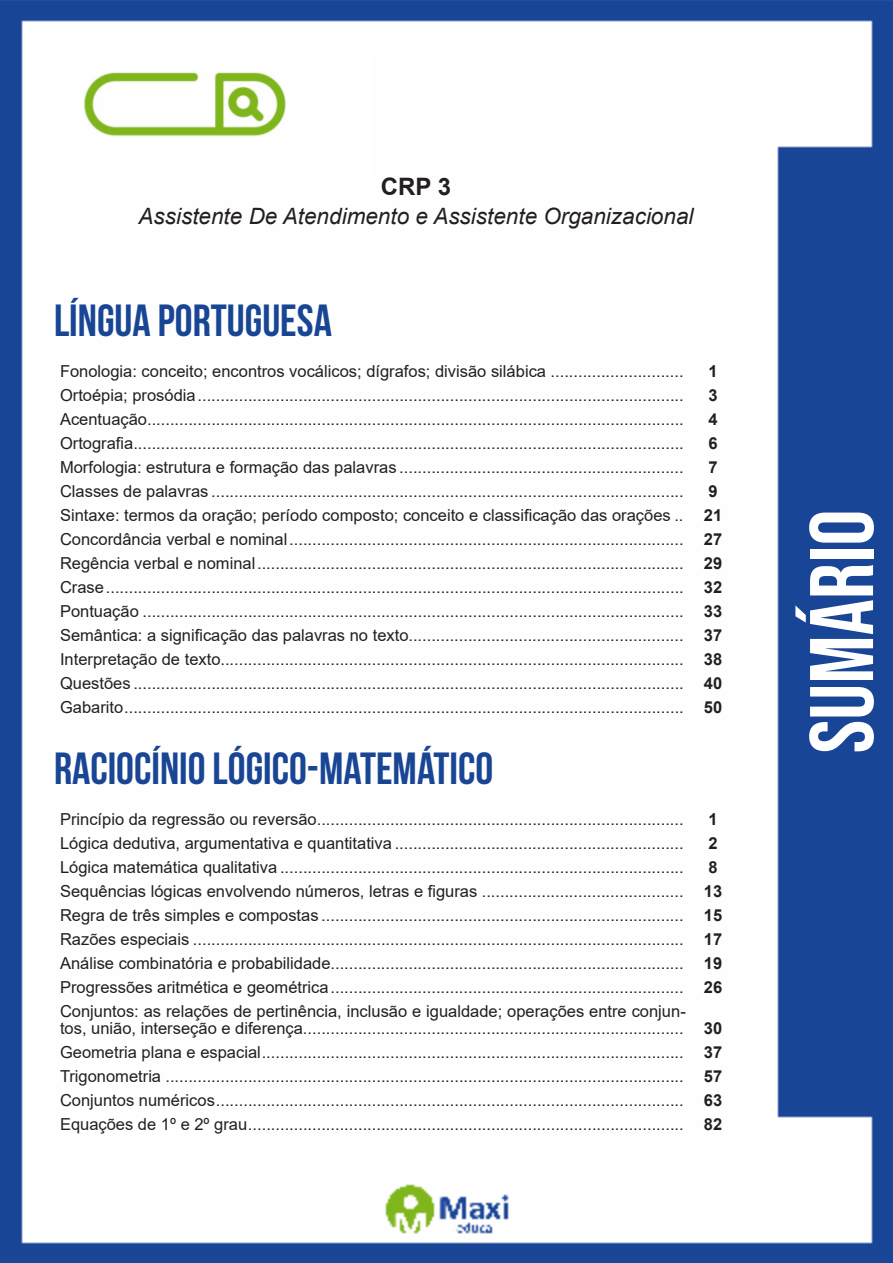
<style>
.page{position:relative;width:893px;height:1263px;background:#fff}
.page>*{position:absolute;margin:0;border:0;box-sizing:border-box;transform-origin:0 0}
.t1{font:90px "Bebas Neue";color:#fff}
.t2{font:700 45px "Bebas Neue";color:#184695}
.t3{font:700 24px "Arial";color:#231f20}
.t4{font:italic 22.5px "Arial";color:#231f20}
.ALTERNATIVAS{font:16.5px/16.5px "Arial";color:#231f20}
.INDICE{font:700 16.5px "Arial";color:#231f20}
</style>
<div class="page">
<img style="left:0;top:0;width:893px;height:1263px">
<div style="left:55px;top:55px;width:317px;height:121px;background:#fff"></div>
<img style="left:84px;top:72px;width:201px;height:64px">
<p class="t3" style="left:381px;top:170px;width:72px">CRP 3</p>
<p class="t4" style="left:139px;top:201px;width:556px">Assistente De Atendimento e Assistente Organizacional</p>
<p class="t2" style="left:54px;top:295px;width:279px">LÍNGUA PORTUGUESA</p>
<p class="ALTERNATIVAS" style="left:60px;top:363px;width:625px">Fonologia: conceito; encontros vocálicos; dígrafos; divisão silábica .............................</p>
<p class="INDICE" style="left:708px;top:359px;width:11px">1</p>
<p class="ALTERNATIVAS" style="left:60px;top:387px;width:625px">Ortoépia; prosódia..........................................................................................................</p>
<p class="INDICE" style="left:708px;top:383px;width:11px">3</p>
<p class="ALTERNATIVAS" style="left:60px;top:411px;width:625px">Acentuação.....................................................................................................................</p>
<p class="INDICE" style="left:708px;top:407px;width:11px">4</p>
<p class="ALTERNATIVAS" style="left:60px;top:435px;width:625px">Ortografia........................................................................................................................</p>
<p class="INDICE" style="left:708px;top:431px;width:11px">6</p>
<p class="ALTERNATIVAS" style="left:60px;top:459px;width:625px">Morfologia: estrutura e formação das palavras ..............................................................</p>
<p class="INDICE" style="left:708px;top:455px;width:11px">7</p>
<p class="ALTERNATIVAS" style="left:60px;top:483px;width:625px">Classes de palavras .......................................................................................................</p>
<p class="INDICE" style="left:708px;top:479px;width:11px">9</p>
<p class="ALTERNATIVAS" style="left:60px;top:507px;width:625px">Sintaxe: termos da oração; período composto; conceito e classificação das orações ..</p>
<p class="INDICE" style="left:704px;top:503px;width:20px">21</p>
<p class="ALTERNATIVAS" style="left:60px;top:531px;width:625px">Concordância verbal e nominal......................................................................................</p>
<p class="INDICE" style="left:704px;top:527px;width:20px">27</p>
<p class="ALTERNATIVAS" style="left:60px;top:555px;width:625px">Regência verbal e nominal.............................................................................................</p>
<p class="INDICE" style="left:704px;top:551px;width:20px">29</p>
<p class="ALTERNATIVAS" style="left:60px;top:579px;width:625px">Crase..............................................................................................................................</p>
<p class="INDICE" style="left:704px;top:575px;width:20px">32</p>
<p class="ALTERNATIVAS" style="left:60px;top:603px;width:625px">Pontuação ......................................................................................................................</p>
<p class="INDICE" style="left:704px;top:599px;width:20px">33</p>
<p class="ALTERNATIVAS" style="left:60px;top:627px;width:625px">Semântica: a significação das palavras no texto............................................................</p>
<p class="INDICE" style="left:704px;top:623px;width:20px">37</p>
<p class="ALTERNATIVAS" style="left:60px;top:651px;width:625px">Interpretação de texto.....................................................................................................</p>
<p class="INDICE" style="left:704px;top:647px;width:20px">38</p>
<p class="ALTERNATIVAS" style="left:60px;top:675px;width:625px">Questões ........................................................................................................................</p>
<p class="INDICE" style="left:704px;top:671px;width:20px">40</p>
<p class="ALTERNATIVAS" style="left:60px;top:699px;width:625px">Gabarito..........................................................................................................................</p>
<p class="INDICE" style="left:704px;top:695px;width:20px">50</p>
<p class="t2" style="left:54px;top:744px;width:441px">RACIOCÍNIO LÓGICO-MATEMÁTICO</p>
<p class="ALTERNATIVAS" style="left:60px;top:811px;width:625px">Princípio da regressão ou reversão................................................................................</p>
<p class="INDICE" style="left:708px;top:807px;width:11px">1</p>
<p class="ALTERNATIVAS" style="left:60px;top:835px;width:625px">Lógica dedutiva, argumentativa e quantitativa ...............................................................</p>
<p class="INDICE" style="left:708px;top:831px;width:11px">2</p>
<p class="ALTERNATIVAS" style="left:60px;top:859px;width:625px">Lógica matemática qualitativa ........................................................................................</p>
<p class="INDICE" style="left:708px;top:855px;width:11px">8</p>
<p class="ALTERNATIVAS" style="left:60px;top:883px;width:625px">Sequências lógicas envolvendo números, letras e figuras ............................................</p>
<p class="INDICE" style="left:704px;top:879px;width:20px">13</p>
<p class="ALTERNATIVAS" style="left:60px;top:907px;width:625px">Regra de três simples e compostas ...............................................................................</p>
<p class="INDICE" style="left:704px;top:903px;width:20px">15</p>
<p class="ALTERNATIVAS" style="left:60px;top:931px;width:625px">Razões especiais ...........................................................................................................</p>
<p class="INDICE" style="left:704px;top:928px;width:20px">17</p>
<p class="ALTERNATIVAS" style="left:60px;top:955px;width:625px">Análise combinatória e probabilidade.............................................................................</p>
<p class="INDICE" style="left:704px;top:952px;width:20px">19</p>
<p class="ALTERNATIVAS" style="left:60px;top:979px;width:625px">Progressões aritmética e geométrica.............................................................................</p>
<p class="INDICE" style="left:704px;top:976px;width:20px">26</p>
<p class="ALTERNATIVAS" style="left:60px;top:1003px;width:627px">Conjuntos: as relações de pertinência, inclusão e igualdade; operações entre conjun&shy;tos, união, interseção e diferença...................................................................................</p>
<p class="INDICE" style="left:704px;top:1016px;width:20px">30</p>
<p class="ALTERNATIVAS" style="left:60px;top:1043px;width:625px">Geometria plana e espacial............................................................................................</p>
<p class="INDICE" style="left:704px;top:1040px;width:20px">37</p>
<p class="ALTERNATIVAS" style="left:60px;top:1067px;width:625px">Trigonometria .................................................................................................................</p>
<p class="INDICE" style="left:704px;top:1064px;width:20px">57</p>
<p class="ALTERNATIVAS" style="left:60px;top:1091px;width:625px">Conjuntos numéricos......................................................................................................</p>
<p class="INDICE" style="left:704px;top:1088px;width:20px">63</p>
<p class="ALTERNATIVAS" style="left:60px;top:1115px;width:625px">Equações de 1º e 2º grau...............................................................................................</p>
<p class="INDICE" style="left:704px;top:1112px;width:20px">82</p>
<h1 class="t1" style="left:791px;top:753px;width:245px;rotate:-90deg">sumário</h1>
</div>
